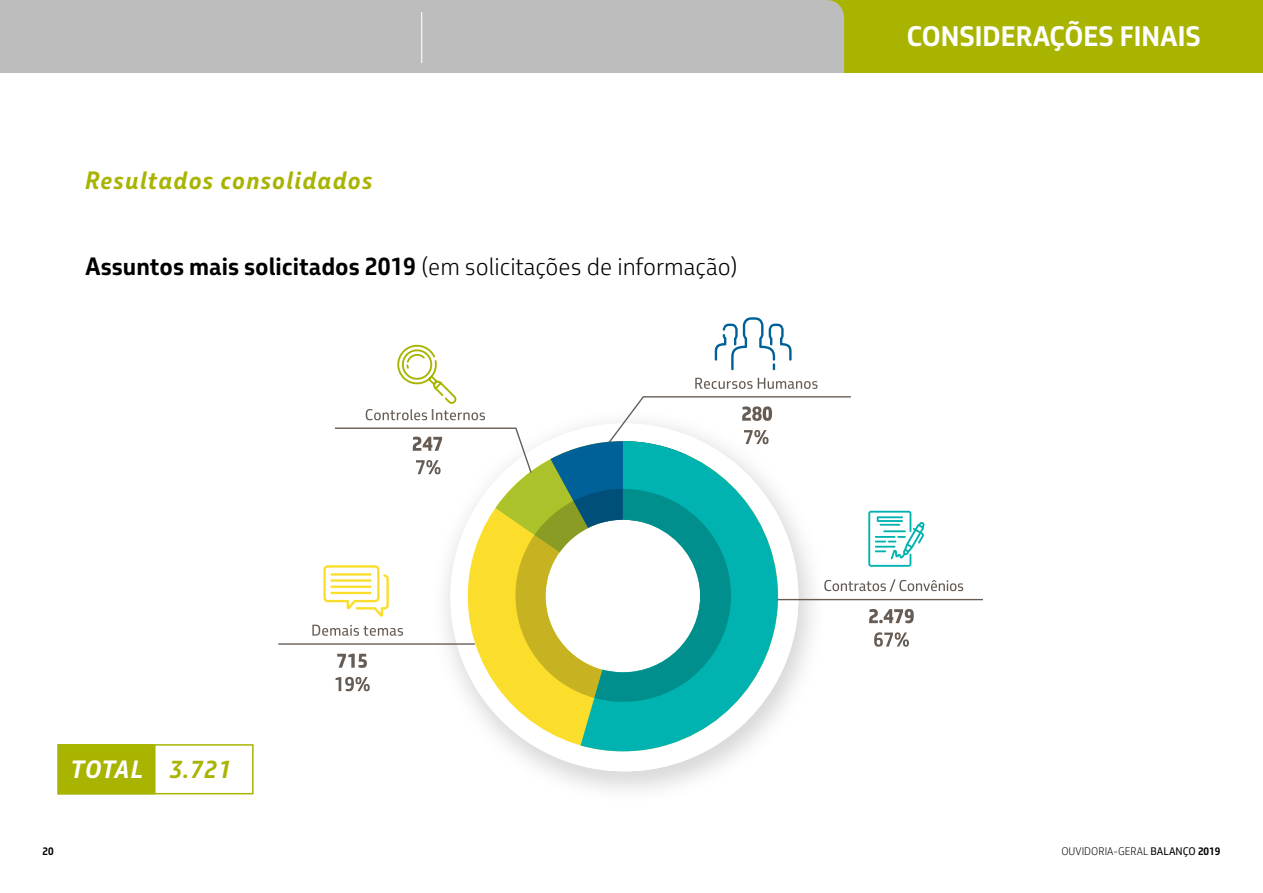
<style>
.page{position:relative;width:1263px;height:893px;background:#fff}
.page>*{position:absolute;margin:0;border:0;box-sizing:border-box;transform-origin:0 0}
.t1{font:700 27px "Petrobras Sans";color:#fff}
.t2{font:300 24px "Petrobras Sans";color:#000}
.t3{font:italic 700 24px "Petrobras Sans";letter-spacing:.045em;color:#a8b400}
.t4{font:italic 700 24px "Petrobras Sans";letter-spacing:.04em;color:#fff}
.t5{font:15px "Petrobras Sans";color:#665c54}
.t6{font:300 10.5px "Petrobras Sans";color:#000}
.t7{font:700 10.5px "Petrobras Sans";color:#000}
.s1{font-weight:700}
.s2{color:#a8b400}
.s3{font-weight:400}
</style>
<div class="page">
<div style="left:844px;top:0;width:419px;height:73px;background:#a8b400"></div>
<div style="left:0;top:0;width:844px;height:73px;background:#bcbdbc"></div>
<hr style="left:421px;top:12px;width:1px;height:51px;background:#fff">
<div style="left:58px;top:744px;width:196px;height:50px;border:2px solid #a8b400"></div>
<div style="left:58px;top:744px;width:98px;height:50px;background:#a8b400"></div>
<svg style="left:450px;top:645px;width:348px;height:126px"></svg>
<svg style="left:468px;top:645px;width:113px;height:106px"></svg>
<svg style="left:695px;top:378px;width:57px;height:11px"></svg>
<svg style="left:758px;top:378px;width:59px;height:11px"></svg>
<svg style="left:852px;top:579px;width:111px;height:13px"></svg>
<svg style="left:869px;top:609px;width:45px;height:14px"></svg>
<svg style="left:874px;top:632px;width:35px;height:15px"></svg>
<hr style="left:777px;top:599px;width:206px;height:1px;background:#665c54">
<svg style="left:278px;top:396px;width:574px;height:249px"></svg>
<svg style="left:413px;top:437px;width:29px;height:14px"></svg>
<svg style="left:416px;top:460px;width:25px;height:14px"></svg>
<svg style="left:312px;top:625px;width:91px;height:11px"></svg>
<svg style="left:337px;top:654px;width:30px;height:14px"></svg>
<svg style="left:335px;top:677px;width:35px;height:14px"></svg>
<svg style="left:323px;top:565px;width:66px;height:52px"></svg>
<hr style="left:330px;top:592px;width:42px;height:2px;background:#fade2b">
<hr style="left:330px;top:586px;width:42px;height:2px;background:#fade2b">
<hr style="left:330px;top:579px;width:42px;height:3px;background:#fade2b">
<hr style="left:330px;top:573px;width:42px;height:3px;background:#fade2b">
<svg style="left:868px;top:511px;width:57px;height:56px"></svg>
<svg style="left:715px;top:317px;width:76px;height:53px"></svg>
<svg style="left:581px;top:441px;width:197px;height:310px;fill:#00b3b0"></svg>
<svg style="left:495px;top:441px;width:236px;height:261px"></svg>
<svg style="left:366px;top:344px;width:119px;height:76px"></svg>
<p class="t3" style="left:85px;top:165px;width:289px">Resultados consolidados</p>
<p class="t2" style="left:85px;top:252px;width:654px"><span class="s1">Assuntos mais solicitados 2019</span> (em solicitações de informação)</p>
<p class="t4" style="left:70px;top:754px;width:162px">TOTAL <span class="s2">3.721</span></p>
<p class="t5" style="left:431px;top:405px;width:5px">I</p>
<p class="t1" style="left:907px;top:19px;width:296px">CONSIDERAÇÕES FINAIS</p>
<p class="t7" style="left:43px;top:845px;width:13px">20</p>
<p class="t6" style="left:1061px;top:845px;width:161px">OUVIDORIA-GERAL <span class="s3">BALANÇO</span> <span class="s1">2019</span></p>
</div>
